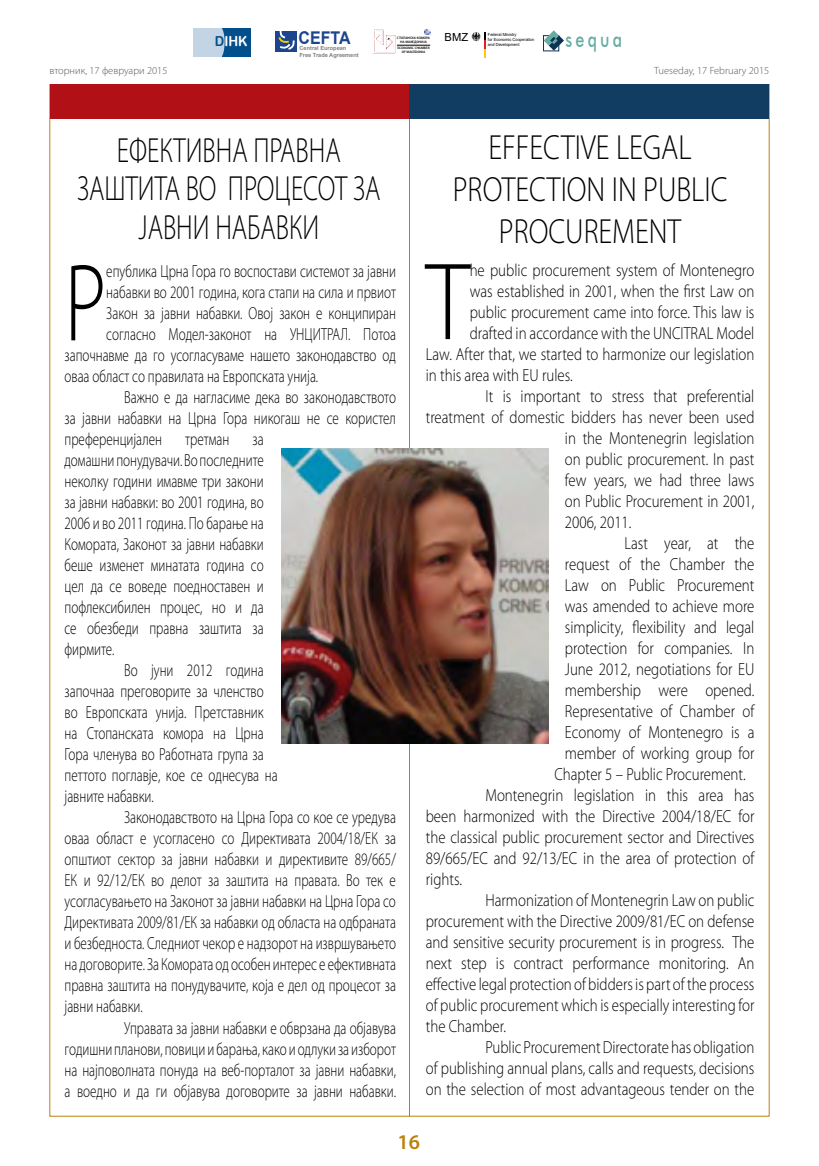
<style>
.page{position:relative;width:819px;height:1166px;background:#fff}
.page>*{position:absolute;margin:0;border:0;box-sizing:border-box;transform-origin:0 0}
.t1{font:300 110.95px "Myriad Pro";color:#000;scale:.85 1}
.t2{font:300 110.95px "Myriad Pro";color:#000;scale:.75 1}
.t3{font:300 35px/38.5px "Myriad Pro";color:#000;text-align:center;scale:.75 1}
.t4{font:300 35px/42px "Myriad Pro";color:#000;text-align:center;scale:.84 1}
.t5{font:500 21.7px "Futura BT";letter-spacing:.2em;color:#68ada2;scale:.74 1}
.t6{font:600 21px "Myriad Pro";color:#ba820e}
.t7{font:300 17.5px/21px "Myriad Pro";color:#000;text-align:justify;scale:.75 1}
.t8{font:300 17.5px "Myriad Pro";color:#000;scale:.85 1}
.t9{font:700 17.5px "Arial";color:#1c458d;scale:.91 1}
.t10{font:13.83px "Arial Rounded MT Bold";color:#fff;scale:.93 1}
.t11{font:11.2px "Arial";color:#000}
.t12{font:300 10.5px "Myriad Pro";color:#58595b}
.t13{font:700 5.6px/6.8px "Arial";color:#808285}
.t14{font:4.2px/5.1px "Arial";color:#000;scale:.95 1}
.t15{font:600 3.5px/4px "Myriad Pro";color:#000;text-align:center}
.t16{font:2.62px/3.1px "Calibri";color:#000;text-align:center;scale:1.15 1}
.s1{color:#034f8b}
</style>
<div class="page">
<hr style="left:409px;top:84px;width:1px;height:1032px;background:#ba820e">
<svg style="left:543px;top:30px;width:21px;height:21px"></svg>
<svg style="left:372px;top:29px;width:24px;height:26px"></svg>
<hr style="left:397px;top:45px;width:33px;height:1px;background:#000">
<svg style="left:424px;top:29px;width:6px;height:6px"></svg>
<div style="left:275px;top:31px;width:22px;height:21px;background:#1c458d"></div>
<svg style="left:278px;top:31px;width:17px;height:19px"></svg>
<div style="left:220px;top:28px;width:31px;height:28px;background:#034f8b"></div>
<div style="left:193px;top:28px;width:29px;height:28px;background:#c3d4e4"></div>
<svg style="left:222px;top:28px;width:2px;height:28px"></svg>
<svg style="left:471px;top:32px;width:14px;height:25px"></svg>
<div style="left:50px;top:84px;width:359px;height:35px;background:#b11116"></div>
<div style="left:409px;top:84px;width:360px;height:35px;background:#103d61"></div>
<img style="left:282px;top:448px;width:266px;height:295px">
<p class="t9" style="left:298px;top:25px;width:59px">CEFTA</p>
<p class="t13" style="left:299px;top:45px;width:61px">Central European<br>Free Trade Agreement</p>
<p class="t10" style="left:215px;top:33px;width:37px"><span class="s1">D</span>IHK</p>
<p class="t11" style="left:444px;top:29px;width:25px">BMZ</p>
<p class="t14" style="left:488px;top:32px;width:50px">Federal Ministry<br>for Economic Cooperation and Development</p>
<p class="t15" style="left:397px;top:36px;width:35px">СТОПАНСКА КОМОРА<br>НА МАКЕДОНИЈА</p>
<p class="t15" style="left:397px;top:46px;width:34px">ECONOMIC CHAMBER<br>OF MACEDONIA</p>
<p class="t16" style="left:400px;top:39px;width:26px">СТОПАНСКА КОМОРА</p>
<p class="t16" style="left:400px;top:48px;width:25px">ECONOMIC CHAMBER<br>OF MACEDONIA</p>
<p class="t5" style="left:565px;top:26px;width:78px">sequa</p>
<p class="t12" style="left:50px;top:64px;width:119px">вторник, 17 февруари 2015</p>
<p class="t12" style="left:654px;top:64px;width:117px">Tueseday, 17 February 2015</p>
<h2 class="t3" style="left:77px;top:130px;width:406px">ЕФЕКТИВНА ПРАВНА<br>ЗАШТИТА ВО ПРОЦЕСОТ ЗА<br>ЈАВНИ НАБАВКИ</h2>
<h1 class="t2" style="left:64px;top:237px;width:57px">Р</h1>
<p class="t7" style="left:106px;top:261px;width:387px">епублика Црна Гора го воспостави системот за јавни</p>
<p class="t7" style="left:106px;top:282px;width:387px">набавки во 2001 година, кога стапи на сила и првиот</p>
<p class="t7" style="left:106px;top:303px;width:388px">Закон за јавни набавки. Овој закон е конципиран</p>
<p class="t7" style="left:106px;top:324px;width:387px">согласно Модел-законот на УНЦИТРАЛ. Потоа</p>
<p class="t7" style="left:64px;top:345px;width:443px">започнавме да го усогласуваме нашето законодавство од</p>
<p class="t7" style="left:64px;top:366px;width:340px">оваа област со правилата на Европската унија.</p>
<p class="t7" style="left:124px;top:387px;width:364px">Важно е да нагласиме дека во законодавството</p>
<p class="t7" style="left:64px;top:408px;width:443px">за јавни набавки на Црна Гора никогаш не се користел</p>
<p class="t7" style="left:64px;top:429px;width:131px">преференцијален</p>
<p class="t7" style="left:185px;top:429px;width:60px">третман</p>
<p class="t7" style="left:64px;top:429px;width:267px;text-indent:188px">за домашни понудувачи. Во последните неколку години имавме три закони за јавни набавки: во 2001 година, во 2006 и во 2011 година. По барање на Комората, Законот за јавни набавки беше изменет минатата година со цел да се воведе поедноставен и пофлексибилен процес, но и да се обезбеди правна заштита за фирмите.</p>
<p class="t7" style="left:64px;top:660px;width:286px;text-align:left;text-indent:60px">Во јуни 2012 година започнаа преговорите за членство во Европската унија. Претставник на Стопанската комора на Црна<br>Гора членува во Работната група за петтото поглавје, кое се однесува на јавните набавки.</p>
<p class="t7" style="left:64px;top:807px;width:443px;text-indent:60px">Законодавството на Црна Гора со кое се уредува оваа област е усогласено со Директивата 2004/18/ЕК за општиот сектор за јавни набавки и директивите 89/665/ ЕК и 92/12/ЕК во делот за заштита на правата. Во тек е усогласувањето на Законот за јавни набавки на Црна Гора со Директивата 2009/81/ЕК за набавки од областа на одбраната и безбедноста. Следниот чекор е надзорот на извршувањето на договорите. За Комората од особен интерес е ефективната правна заштита на понудувачите, која е дел од процесот за јавни набавки.</p>
<p class="t7" style="left:64px;top:1017px;width:443px;text-indent:60px">Управата за јавни набавки е обврзана да објавува годишни планови, повици и барања, како и одлуки за изборот на најповолната понуда на веб-порталот за јавни набавки, а воедно и да ги објавува договорите за јавни набавки.</p>
<h2 class="t4" style="left:453px;top:126px;width:328px">EFFECTIVE LEGAL<br>PROTECTION IN PUBLIC<br>PROCUREMENT</h2>
<h1 class="t1" style="left:426px;top:235px;width:53px">T</h1>
<p class="t8" style="left:469px;top:260px;width:336px">he public procurement system of Montenegro</p>
<p class="t8" style="left:469px;top:281px;width:336px">was established in 2001, when the first Law on</p>
<p class="t8" style="left:469px;top:302px;width:336px">public procurement came into force. This law is</p>
<p class="t8" style="left:469px;top:323px;width:336px">drafted in accordance with the UNCITRAL Model</p>
<p class="t8" style="left:426px;top:344px;width:388px">Law. After that, we started to harmonize our legislation</p>
<p class="t8" style="left:426px;top:365px;width:174px">in this area with EU rules.</p>
<p class="t8" style="left:485px;top:386px;width:318px">It is important to stress that preferential</p>
<p class="t8" style="left:426px;top:407px;width:388px">treatment of domestic bidders has never been used</p>
<p class="t8" style="left:565px;top:428px;width:224px">in the Montenegrin legislation</p>
<p class="t8" style="left:565px;top:449px;width:224px">on public procurement. In past</p>
<p class="t8" style="left:565px;top:470px;width:224px">few years, we had three laws</p>
<p class="t8" style="left:565px;top:491px;width:224px">on Public Procurement in 2001,</p>
<p class="t8" style="left:565px;top:512px;width:80px">2006, 2011.</p>
<p class="t8" style="left:624px;top:533px;width:154px">Last year, at the</p>
<p class="t8" style="left:565px;top:554px;width:224px">request of the Chamber the</p>
<p class="t8" style="left:565px;top:575px;width:224px">Law on Public Procurement</p>
<p class="t8" style="left:565px;top:596px;width:224px">was amended to achieve more</p>
<p class="t8" style="left:565px;top:617px;width:224px">simplicity, flexibility and legal</p>
<p class="t8" style="left:565px;top:638px;width:224px">protection for companies. In</p>
<p class="t8" style="left:565px;top:659px;width:224px">June 2012, negotiations for EU</p>
<p class="t8" style="left:565px;top:680px;width:224px">membership were opened.</p>
<p class="t8" style="left:565px;top:701px;width:224px">Representative of Chamber of</p>
<p class="t8" style="left:565px;top:722px;width:224px">Economy of Montenegro is a</p>
<p class="t8" style="left:565px;top:743px;width:224px">member of working group for</p>
<p class="t8" style="left:554px;top:764px;width:227px">Chapter 5 – Public Procurement.</p>
<p class="t8" style="left:485px;top:785px;width:318px">Montenegrin legislation in this area has</p>
<p class="t8" style="left:426px;top:806px;width:388px">been harmonized with the Directive 2004/18/EC for</p>
<p class="t8" style="left:426px;top:827px;width:388px">the classical public procurement sector and Directives</p>
<p class="t8" style="left:426px;top:848px;width:388px">89/665/EC and 92/13/EC in the area of protection of</p>
<p class="t8" style="left:426px;top:869px;width:44px">rights.</p>
<p class="t8" style="left:485px;top:890px;width:318px">Harmonization of Montenegrin Law on public</p>
<p class="t8" style="left:426px;top:911px;width:388px">procurement with the Directive 2009/81/EC on defense</p>
<p class="t8" style="left:426px;top:932px;width:388px">and sensitive security procurement is in progress. The</p>
<p class="t8" style="left:426px;top:953px;width:388px">next step is contract performance monitoring. An</p>
<p class="t8" style="left:426px;top:974px;width:388px">effective legal protection of bidders is part of the process</p>
<p class="t8" style="left:426px;top:995px;width:388px">of public procurement which is especially interesting for</p>
<p class="t8" style="left:426px;top:1016px;width:96px">the Chamber.</p>
<p class="t8" style="left:485px;top:1037px;width:318px">Public Procurement Directorate has obligation</p>
<p class="t8" style="left:426px;top:1058px;width:388px">of publishing annual plans, calls and requests, decisions</p>
<p class="t8" style="left:426px;top:1079px;width:388px">on the selection of most advantageous tender on the</p>
<p class="t6" style="left:397px;top:1128px;width:24px">16</p>
</div>
